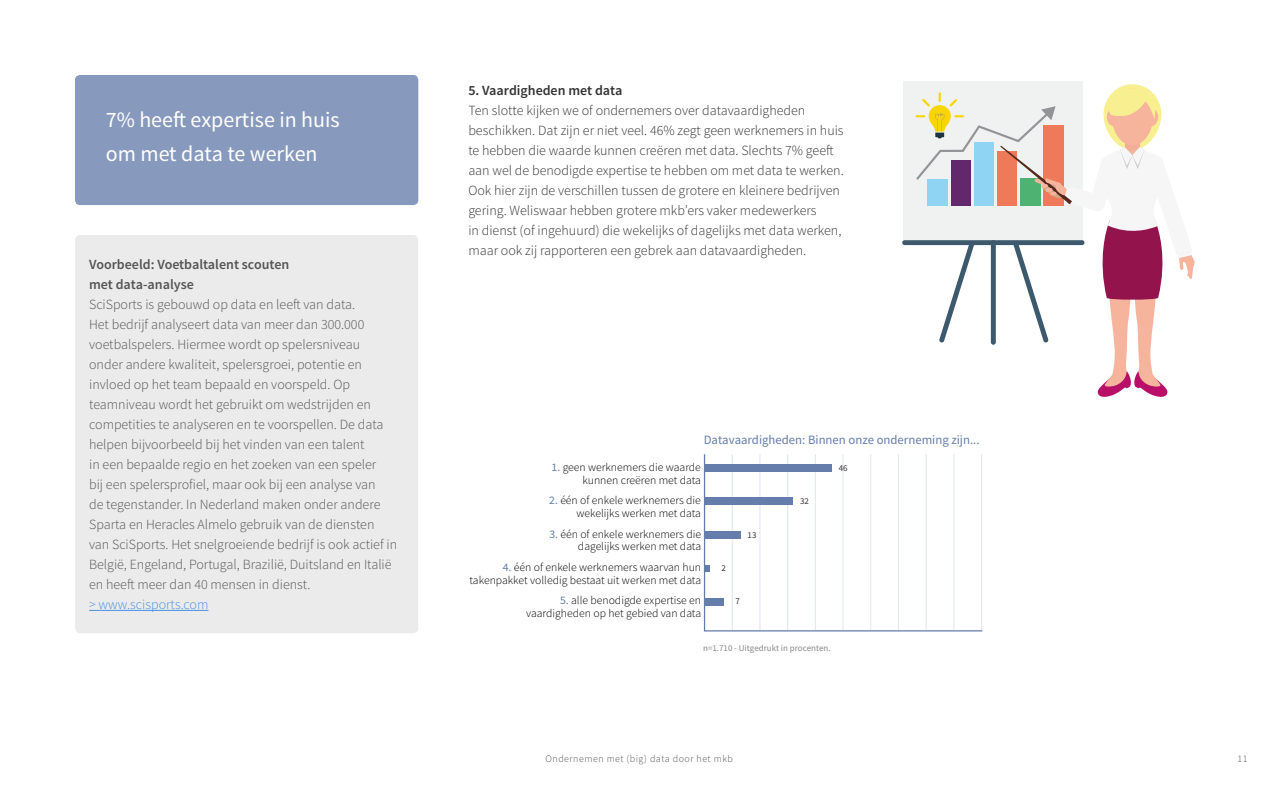
<style>
.page{position:relative;width:1280px;height:800px;background:#fff}
.page>*{position:absolute;margin:0;border:0;box-sizing:border-box;transform-origin:0 0}
.t1{font:22px/34px "Source Sans Pro";color:#fff}
.t2{font:300 14px/20px "Source Sans Pro";color:#545454}
.t3{font:300 14px/20px "Source Sans Pro";color:#333}
.t4{font:600 14px/20px "Source Sans Pro";color:#545454}
.t5{font:600 14px "Source Sans Pro";color:#333}
.t6{font:300 14px "Source Sans Pro";color:#4a90e2}
.t7{font:12.8px "Source Sans Pro";color:#647dab}
.t8{font:300 11.5px/12.8px "Source Sans Pro";color:#000;text-align:right}
.t9{font:300 10px "Source Sans Pro";letter-spacing:.05em;color:#545454}
.t10{font:8.9px "Source Sans Pro";color:#878787}
.t11{font:8.9px "Source Sans Pro";color:#333}
.s1{font-weight:400;color:#647daa}
</style>
<div class="page">
<svg style="left:703px;top:454px;width:280px;height:178px"></svg>
<div style="left:705px;top:465px;width:127px;height:7px;background:#647daa"></div>
<div style="left:705px;top:498px;width:88px;height:7px;background:#647daa"></div>
<div style="left:705px;top:531px;width:36px;height:7px;background:#647daa"></div>
<svg style="left:705px;top:565px;width:5px;height:7px"></svg>
<div style="left:705px;top:598px;width:19px;height:7px;background:#647daa"></div>
<div style="left:904px;top:81px;width:179px;height:162px;background:#f0f1f1"></div>
<div style="left:902px;top:240px;width:182px;height:5px;background:#3d596d;border-radius:2px"></div>
<svg style="left:914px;top:84px;width:281px;height:313px"></svg>
<div style="left:75px;top:235px;width:343px;height:398px;background:#ebebeb;border-radius:5px"></div>
<hr style="left:89px;top:610px;width:119px;height:1px;background:#4a90e2">
<div style="left:75px;top:75px;width:343px;height:130px;background:#879abd;border-radius:5px"></div>
<h1 class="t1" style="left:106px;top:103px;width:236px">7% heeft expertise in huis om met data te werken</h1>
<p class="t4" style="left:89px;top:255px;width:202px">Voorbeeld: Voetbaltalent scouten met data-analyse</p>
<p class="t2" style="left:89px;top:294px;width:310px">SciSports is gebouwd op data en leeft van data.<br>Het bedrijf analyseert data van meer dan 300.000 voetbalspelers. Hiermee wordt op spelersniveau onder andere kwaliteit, spelersgroei, potentie en invloed op het team bepaald en voorspeld. Op teamniveau wordt het gebruikt om wedstrijden en competities te analyseren en te voorspellen. De data helpen bijvoorbeeld bij het vinden van een talent<br>in een bepaalde regio en het zoeken van een speler<br>bij een spelersprofiel, maar ook bij een analyse van<br>de tegenstander. In Nederland maken onder andere Sparta en Heracles Almelo gebruik van de diensten van SciSports. Het snelgroeiende bedrijf is ook actief in België, Engeland, Portugal, Brazilië, Duitsland en Italië en heeft meer dan 40 mensen in dienst.</p>
<p class="t6" style="left:89px;top:596px;width:121px">&gt; www.scisports.com</p>
<p class="t5" style="left:468px;top:82px;width:156px">5. Vaardigheden met data</p>
<p class="t3" style="left:468px;top:100px;width:377px">Ten slotte kijken we of ondernemers over datavaardigheden beschikken. Dat zijn er niet veel. 46% zegt geen werknemers in huis te hebben die waarde kunnen creëren met data. Slechts 7% geeft aan wel de benodigde expertise te hebben om met data te werken.<br>Ook hier zijn de verschillen tussen de grotere en kleinere bedrijven gering. Weliswaar hebben grotere mkb’ers vaker medewerkers<br>in dienst (of ingehuurd) die wekelijks of dagelijks met data werken, maar ook zij rapporteren een gebrek aan datavaardigheden.</p>
<p class="t7" style="left:704px;top:432px;width:277px">Datavaardigheden: Binnen onze onderneming zijn...</p>
<p class="t8" style="left:552px;top:461px;width:151px"><span class="s1">1.</span> geen werknemers die waarde kunnen creëren met data</p>
<p class="t8" style="left:549px;top:494px;width:153px"><span class="s1">2.</span> één of enkele werknemers die wekelijks werken met data</p>
<p class="t11" style="left:800px;top:496px;width:10px">32</p>
<p class="t8" style="left:549px;top:527px;width:153px"><span class="s1">3.</span> één of enkele werknemers die dagelijks werken met data</p>
<p class="t11" style="left:748px;top:529px;width:10px">13</p>
<p class="t8" style="left:470px;top:561px;width:233px"><span class="s1">4.</span> één of enkele werknemers waarvan hun takenpakket volledig bestaat uit werken met data</p>
<p class="t11" style="left:722px;top:562px;width:6px">2</p>
<p class="t8" style="left:526px;top:594px;width:176px"><span class="s1">5.</span> alle benodigde expertise en vaardigheden op het gebied van data</p>
<p class="t11" style="left:735px;top:596px;width:6px">7</p>
<p class="t11" style="left:839px;top:463px;width:10px">46</p>
<p class="t10" style="left:703px;top:642px;width:129px">n=1.710 - Uitgedrukt in procenten.</p>
<p class="t9" style="left:546px;top:753px;width:189px">Ondernemen met (big) data door het mkb</p>
<p class="t9" style="left:1237px;top:753px;width:12px">11</p>
</div>
